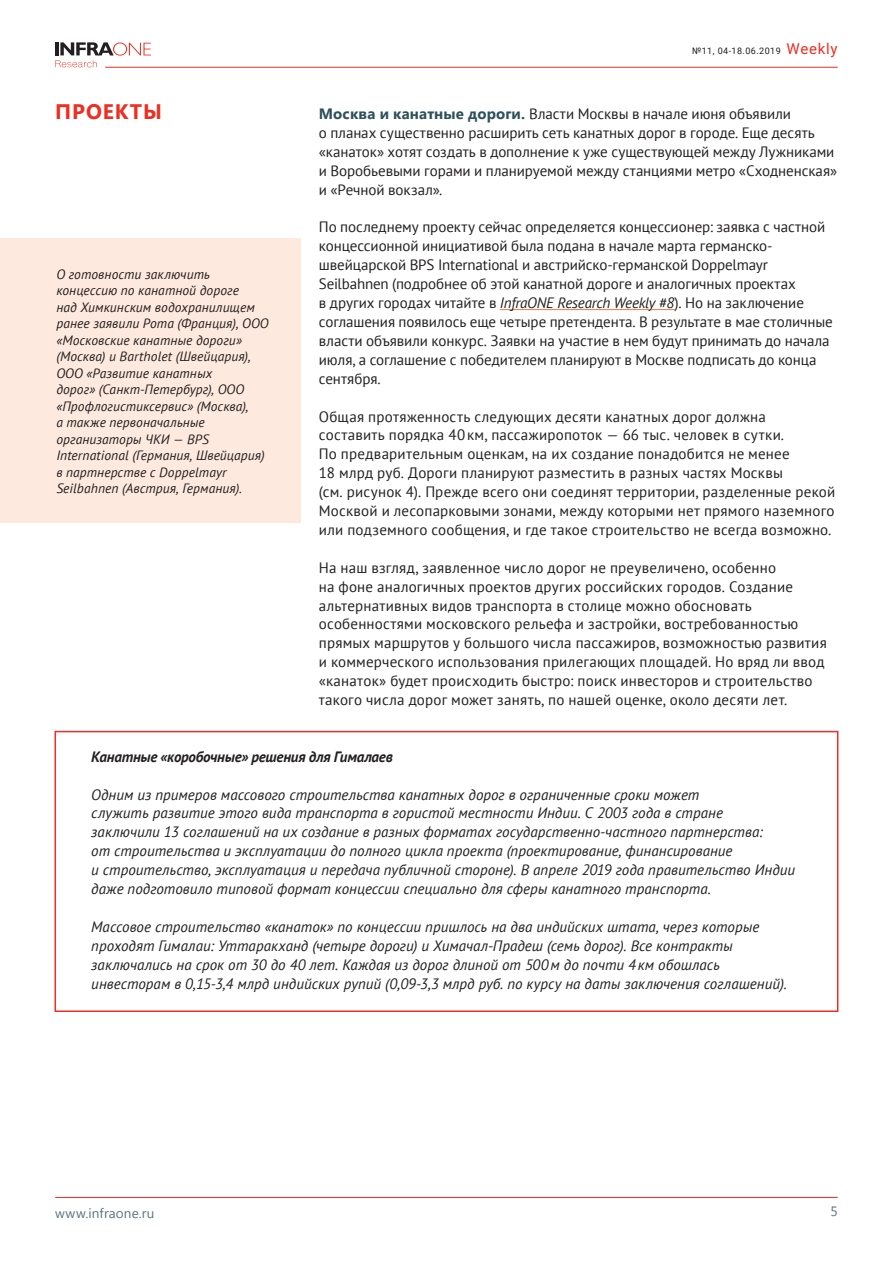
<style>
.page{position:relative;width:893px;height:1263px;background:#fff}
.page>*{position:absolute;margin:0;border:0;box-sizing:border-box;transform-origin:0 0}
.Body_start_Head_RED{font:700 21px "Segoe UI";letter-spacing:.04em;color:#ee2e22}
.Body_main{font:15px/18.9px "PT Sans";letter-spacing:.01em;color:#231f20}
.Body_insert_2{font:italic 15px/18.9px "PT Sans";color:#231f20}
.Body_insert_2-2{font:italic 700 15px "PT Sans";letter-spacing:-.015em;color:#231f20}
.body_innerText{font:italic 13.5px/16.5px "PT Sans";letter-spacing:.005em;color:#231f20}
.t1{font:13.5px "Segoe UI";letter-spacing:.01em;color:#58747c}
.t2{font:9px "Roboto";letter-spacing:.05em;color:#231f20}
.s1{font-size:15px;color:#ee2e22}
.s2{font-family:"Segoe UI";font-weight:700;color:#2e515c}
.s3{font-style:italic}
</style>
<div class="page">
<hr style="left:500px;top:309px;width:175px;height:1px;background:#f37653">
<div style="left:55px;top:731px;width:783px;height:281px;border:2px solid #ee2e22"></div>
<div style="left:0;top:239px;width:301px;height:284px;background:#fde9dd"></div>
<hr style="left:55px;top:1197px;width:783px;height:1px;background:#ee2e22">
<hr style="left:105px;top:67px;width:733px;height:1px;background:#ee2e22">
<svg style="left:55px;top:42px;width:96px;height:25px"></svg>
<p class="Body_start_Head_RED" style="left:55px;top:97px;width:108px">ПРОЕКТЫ</p>
<p class="body_innerText" style="left:56px;top:265px;width:214px">О готовности заключить концессию по канатной дороге<br>над Химкинским водохранилищем ранее заявили Poma (Франция), ООО «Московские канатные дороги» (Москва) и Bartholet (Швейцария),<br>ООО «Развитие канатных<br>дорог» (Санкт-Петербург), ООО «Профлогистиксервис» (Москва),<br>а также первоначальные организаторы ЧКИ — BPS<br>International (Германия, Швейцария) в партнерстве с Doppelmayr<br>Seilbahnen (Австрия, Германия).</p>
<p class="t2" style="left:692px;top:44px;width:147px">№11, 04-18.06.2019 <span class="s1">Weekly</span></p>
<p class="Body_main" style="left:319px;top:104px;width:520px"><span class="s2">Москва и канатные дороги.</span> Власти Москвы в начале июня объявили<br>о планах существенно расширить сеть канатных дорог в городе. Еще десять «канаток» хотят создать в дополнение к уже существующей между Лужниками и Воробьевыми горами и планируемой между станциями метро «Сходненская» и «Речной вокзал».</p>
<p class="Body_main" style="left:319px;top:217px;width:515px">По последнему проекту сейчас определяется концессионер: заявка с частной концессионной инициативой была подана в начале марта германско&shy;швейцарской BPS International и австрийско-германской Doppelmayr Seilbahnen (подробнее об этой канатной дороге и аналогичных проектах<br>в других городах читайте в <span class="s3">InfraONE Research Weekly #8</span>). Но на заключение соглашения появилось еще четыре претендента. В результате в мае столичные власти объявили конкурс. Заявки на участие в нем будут принимать до начала июля, а соглашение с победителем планируют в Москве подписать до конца сентября.</p>
<p class="Body_main" style="left:319px;top:406px;width:518px">Общая протяженность следующих десяти канатных дорог должна составить порядка 40км, пассажиропоток — 66 тыс. человек в сутки.<br>По предварительным оценкам, на их создание понадобится не менее<br>18 млрд руб. Дороги планируют разместить в разных частях Москвы<br>(см. рисунок 4). Прежде всего они соединят территории, разделенные рекой Москвой и лесопарковыми зонами, между которыми нет прямого наземного или подземного сообщения, и где такое строительство не всегда возможно.</p>
<p class="Body_main" style="left:319px;top:558px;width:509px">На наш взгляд, заявленное число дорог не преувеличено, особенно<br>на фоне аналогичных проектов других российских городов. Cоздание альтернативных видов транспорта в столице можно обосновать особенностями московского рельефа и застройки, востребованностью прямых маршрутов у большого числа пассажиров, возможностью развития и коммерческого использования прилегающих площадей. Но вряд ли ввод «канаток» будет происходить быстро: поиск инвесторов и строительство такого числа дорог может занять, по нашей оценке, около десяти лет.</p>
<p class="Body_insert_2-2" style="left:91px;top:746px;width:303px">Канатные «коробочные» решения для Гималаев</p>
<p class="Body_insert_2" style="left:91px;top:784px;width:705px">Одним из примеров массового строительства канатных дорог в ограниченные сроки может<br>служить развитие этого вида транспорта в гористой местности Индии. С 2003 года в стране заключили 13 соглашений на их создание в разных форматах государственно-частного партнерства:<br>от строительства и эксплуатации до полного цикла проекта (проектирование, финансирование<br>и строительство, эксплуатация и передача публичной стороне). В апреле 2019 года правительство Индии даже подготовило типовой формат концессии специально для сферы канатного транспорта.</p>
<p class="Body_insert_2" style="left:91px;top:917px;width:697px">Массовое строительство «канаток» по концессии пришлось на два индийских штата, через которые проходят Гималаи: Уттаракханд (четыре дороги) и Химачал-Прадеш (семь дорог). Все контракты заключались на срок от 30 до 40 лет. Каждая из дорог длиной от 500м до почти 4км обошлась инвесторам в 0,15‑3,4 млрд индийских рупий (0,09‑3,3 млрд руб. по курсу на даты заключения соглашений).</p>
<p class="t1" style="left:55px;top:1203px;width:101px">www.infraone.ru</p>
<p class="t1" style="left:830px;top:1202px;width:9px">5</p>
</div>
